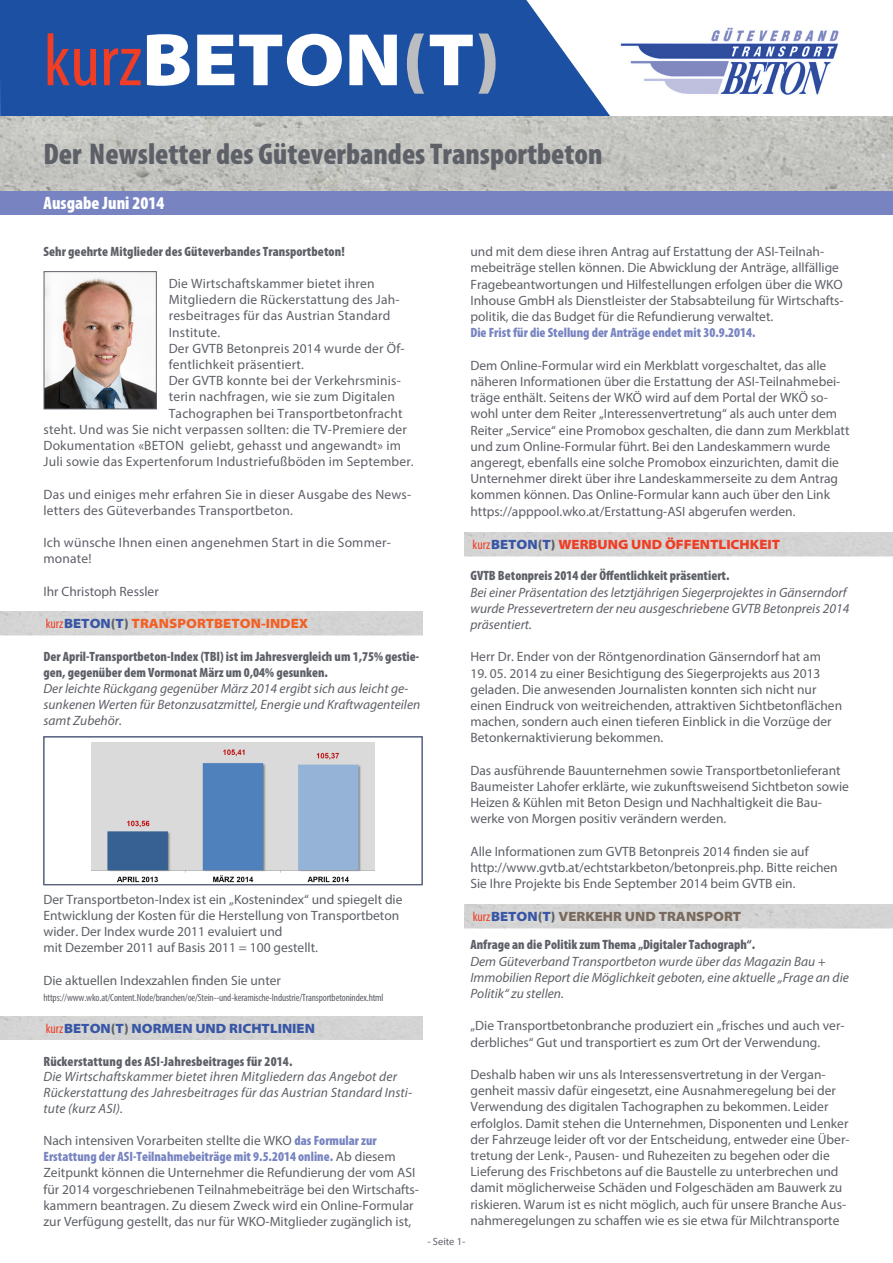
<style>
.page{position:relative;width:893px;height:1263px;background:#fff}
.page>*{position:absolute;margin:0;border:0;box-sizing:border-box;transform-origin:0 0}
.t1{font:900 semi-expanded 75px "Myriad Pro";color:#fff}
.t2{font:900 condensed 30px "Myriad Pro";color:#5d6067}
.t3{font:900 condensed 18px "Myriad Pro";color:#fff}
.t4{font:13.5px/16.2px "Myriad Pro";color:#5d6067}
.t5{font:italic 13.5px/16.2px "Myriad Pro";color:#5d6067}
.t6{font:900 condensed 13.5px/16.2px "Myriad Pro";color:#5d6067}
.t7{font:900 condensed 13.5px "Myriad Pro";color:#7884c1}
.t8{font:900 semi-expanded 13.5px "Myriad Pro";color:#ef3e25}
.t9{font:900 semi-expanded 13.5px "Myriad Pro";color:#f26026}
.t10{font:900 semi-expanded 13.5px "Myriad Pro";color:#3856a5}
.t11{font:900 semi-expanded 13.5px "Myriad Pro";color:#7a6a5d}
.t12{font:condensed 10.5px "Myriad Pro";letter-spacing:-.015em;color:#5d6067}
.t13{font:10.5px "Myriad Pro";color:#5d6067}
.s1{font-weight:400;font-stretch:condensed;color:#ef3e25}
.s2{color:#bcbdc0}
.s3{color:#3856a5}
.s4{color:#5d6067}
.s5{font-weight:900;font-stretch:condensed;color:#7884c1}
.s6{font-weight:400;font-stretch:condensed}
</style>
<div class="page">
<img style="left:620px;top:27px;width:219px;height:68px">
<div style="left:0;top:0;width:610px;height:116px;background:#1c50a2"></div>
<div style="left:0;top:190px;width:893px;height:25px;background:#7884c1"></div>
<img style="left:0;top:116px;width:893px;height:74px">
<img style="left:46px;top:273px;width:109px;height:134px">
<div style="left:44px;top:271px;width:113px;height:138px;border:1px solid #5d6067"></div>
<img style="left:92px;top:742px;width:282px;height:141px">
<div style="left:44px;top:737px;width:378px;height:148px;border:1px solid #5d6067"></div>
<h1 class="t1" style="left:44px;top:17px;width:459px"><span class="s1">kurz</span>BETON<span class="s2">(</span>T<span class="s2">)</span></h1>
<h2 class="t2" style="left:44px;top:135px;width:560px">Der Newsletter des Güteverbandes Transportbeton</h2>
<h3 class="t3" style="left:44px;top:191px;width:122px">Ausgabe Juni 2014</h3>
<p class="t6" style="left:44px;top:243px;width:303px">Sehr geehrte Mitglieder des Güteverbandes Transportbeton!</p>
<p class="t4" style="left:169px;top:275px;width:207px">Die Wirtschaftskammer bietet ihren</p>
<p class="t4" style="left:169px;top:291px;width:232px">Mitgliedern die Rückerstattung des Jah-</p>
<p class="t4" style="left:169px;top:308px;width:223px">resbeitrages für das Austrian Standard</p>
<p class="t4" style="left:169px;top:324px;width:53px">Institute.</p>
<p class="t4" style="left:169px;top:340px;width:237px">Der GVTB Betonpreis 2014 wurde der Öf-</p>
<p class="t4" style="left:169px;top:356px;width:137px">fentlichkeit präsentiert.</p>
<p class="t4" style="left:169px;top:372px;width:234px">Der GVTB konnte bei der Verkehrsminis-</p>
<p class="t4" style="left:169px;top:389px;width:228px">terin nachfragen, wie sie zum Digitalen</p>
<p class="t4" style="left:169px;top:405px;width:235px">Tachographen bei Transportbetonfracht</p>
<p class="t4" style="left:44px;top:421px;width:365px">steht. Und was Sie nicht verpassen sollten: die TV-Premiere der</p>
<p class="t4" style="left:44px;top:437px;width:359px">Dokumentation «BETON geliebt, gehasst und angewandt» im</p>
<p class="t4" style="left:44px;top:453px;width:372px">Juli sowie das Expertenforum Industriefußböden im September.</p>
<p class="t4" style="left:44px;top:486px;width:369px">Das und einiges mehr erfahren Sie in dieser Ausgabe des News&shy;letters des Güteverbandes Transportbeton.</p>
<p class="t4" style="left:44px;top:534px;width:349px">Ich wünsche Ihnen einen angenehmen Start in die Sommer&shy;monate!</p>
<p class="t4" style="left:44px;top:583px;width:117px">Ihr Christoph Ressler</p>
<p class="t9" style="left:46px;top:616px;width:264px"><span class="s1">kurz</span><span class="s3">BETON</span><span class="s4">(</span><span class="s3">T</span><span class="s4">)</span> TRANSPORTBETON-INDEX</p>
<p class="t6" style="left:44px;top:648px;width:377px">Der April-Transportbeton-Index (TBI) ist im Jahresvergleich um 1,75% gestie&shy;gen, gegenüber dem Vormonat März um 0,04% gesunken.</p>
<p class="t5" style="left:44px;top:680px;width:378px">Der leichte Rückgang gegenüber März 2014 ergibt sich aus leicht ge&shy;sunkenen Werten für Betonzusatzmittel, Energie und Kraftwagenteilen samt Zubehör.</p>
<p class="t4" style="left:44px;top:891px;width:361px">Der Transportbeton-Index ist ein „Kostenindex“ und spiegelt die Entwicklung der Kosten für die Herstellung von Transportbeton wider. Der Index wurde 2011 evaluiert und<br>mit Dezember 2011 auf Basis 2011 = 100 gestellt.</p>
<p class="t4" style="left:44px;top:972px;width:239px">Die aktuellen Indexzahlen finden Sie unter</p>
<p class="t12" style="left:44px;top:991px;width:342px">https://www.wko.at/Content.Node/branchen/oe/Stein--und-keramische-Industrie/Transportbetonindex.html</p>
<p class="t10" style="left:46px;top:1021px;width:271px"><span class="s1">kurz</span>BETON<span class="s4">(</span>T<span class="s4">)</span> NORMEN UND RICHTLINIEN</p>
<p class="t6" style="left:44px;top:1053px;width:250px">Rückerstattung des ASI-Jahresbeitrages für 2014.</p>
<p class="t5" style="left:44px;top:1069px;width:370px;line-height:15.8px">Die Wirtschaftskammer bietet ihren Mitgliedern das Angebot der<br>Rückerstattung des Jahresbeitrages für das Austrian Standard Insti&shy;tute (kurz ASI).</p>
<p class="t4" style="left:44px;top:1132px;width:377px">Nach intensiven Vorarbeiten stellte die WKO <span class="s5">das Formular zur Erstattung der ASI-Teilnahmebeiträge mit 9.5.2014 online.</span> Ab diesem Zeitpunkt können die Unternehmer die Refundierung der vom ASI für 2014 vorgeschriebenen Teilnahmebeiträge bei den Wirtschafts&shy;kammern beantragen. Zu diesem Zweck wird ein Online-Formular zur Verfügung gestellt, das nur für WKO-Mitglieder zugänglich ist,</p>
<p class="t4" style="left:470px;top:243px;width:375px">und mit dem diese ihren Antrag auf Erstattung der ASI-Teilnah&shy;mebeiträge stellen können. Die Abwicklung der Anträge, allfällige Fragebeantwortungen und Hilfestellungen erfolgen über die WKO Inhouse GmbH als Dienstleister der Stabsabteilung für Wirtschafts&shy;politik, die das Budget für die Refundierung verwaltet.</p>
<p class="t7" style="left:470px;top:324px;width:287px">Die Frist für die Stellung der Anträge endet mit 30.9.2014.</p>
<p class="t4" style="left:470px;top:357px;width:381px">Dem Online-Formular wird ein Merkblatt vorgeschaltet, das alle näheren Informationen über die Erstattung der ASI-Teilnahmebei&shy;träge enthält. Seitens der WKÖ wird auf dem Portal der WKÖ so&shy;wohl unter dem Reiter „Interessenvertretung“ als auch unter dem Reiter „Service“ eine Promobox geschalten, die dann zum Merkblatt und zum Online-Formular führt. Bei den Landeskammern wurde angeregt, ebenfalls eine solche Promobox einzurichten, damit die Unternehmer direkt über ihre Landeskammerseite zu dem Antrag kommen können. Das Online-Formular kann auch über den Link https://apppool.wko.at/Erstattung-ASI abgerufen werden.</p>
<p class="t8" style="left:473px;top:537px;width:309px"><span class="s6">kurz</span><span class="s3">BETON</span><span class="s4">(</span><span class="s3">T</span><span class="s4">)</span> WERBUNG UND ÖFFENTLICHKEIT</p>
<p class="t6" style="left:470px;top:567px;width:261px">GVTB Betonpreis 2014 der Öffentlichkeit präsentiert.</p>
<p class="t5" style="left:470px;top:584px;width:380px">Bei einer Präsentation des letztjährigen Siegerprojektes in Gänserndorf wurde Pressevertretern der neu ausgeschriebene GVTB Betonpreis 2014 präsentiert.</p>
<p class="t4" style="left:470px;top:648px;width:352px">Herr Dr. Ender von der Röntgenordination Gänserndorf hat am</p>
<p class="t4" style="left:470px;top:665px;width:373px">19. 05. 2014 zu einer Besichtigung des Siegerprojekts aus 2013 geladen. Die anwesenden Journalisten konnten sich nicht nur einen Eindruck von weitreichenden, attraktiven Sichtbetonflächen machen, sondern auch einen tieferen Einblick in die Vorzüge der Betonkernaktivierung bekommen.</p>
<p class="t4" style="left:470px;top:762px;width:380px">Das ausführende Bauunternehmen sowie Transportbetonlieferant Baumeister Lahofer erklärte, wie zukunftsweisend Sichtbeton sowie Heizen &amp; Kühlen mit Beton Design und Nachhaltigkeit die Bau&shy;werke von Morgen positiv verändern werden.</p>
<p class="t4" style="left:470px;top:843px;width:369px">Alle Informationen zum GVTB Betonpreis 2014 finden sie auf http://www.gvtb.at/echtstarkbeton/betonpreis.php. Bitte reichen<br>Sie Ihre Projekte bis Ende September 2014 beim GVTB ein.</p>
<p class="t11" style="left:473px;top:909px;width:270px"><span class="s1">kurz</span><span class="s3">BETON</span><span class="s4">(</span><span class="s3">T</span><span class="s4">)</span> VERKEHR UND TRANSPORT</p>
<p class="t6" style="left:470px;top:936px;width:286px">Anfrage an die Politik zum Thema „Digitaler Tachograph“.</p>
<p class="t5" style="left:470px;top:953px;width:380px">Dem Güteverband Transportbeton wurde über das Magazin Bau +<br>Immobilien Report die Möglichkeit geboten, eine aktuelle „Frage an die<br>Politik“ zu stellen.</p>
<p class="t4" style="left:470px;top:1017px;width:376px">„Die Transportbetonbranche produziert ein „frisches und auch ver&shy;derbliches“ Gut und transportiert es zum Ort der Verwendung.</p>
<p class="t4" style="left:470px;top:1066px;width:381px">Deshalb haben wir uns als Interessensvertretung in der Vergan&shy;genheit massiv dafür eingesetzt, eine Ausnahmeregelung bei der Verwendung des digitalen Tachographen zu bekommen. Leider erfolglos. Damit stehen die Unternehmen, Disponenten und Lenker der Fahrzeuge leider oft vor der Entscheidung, entweder eine Über&shy;tretung der Lenk-, Pausen- und Ruhezeiten zu begehen oder die Lieferung des Frischbetons auf die Baustelle zu unterbrechen und damit möglicherweise Schäden und Folgeschäden am Bauwerk zu riskieren. Warum ist es nicht möglich, auch für unsere Branche Aus&shy;nahmeregelungen zu schaffen wie es sie etwa für Milchtransporte</p>
<p class="t13" style="left:427px;top:1235px;width:39px">- Seite 1-</p>
</div>
